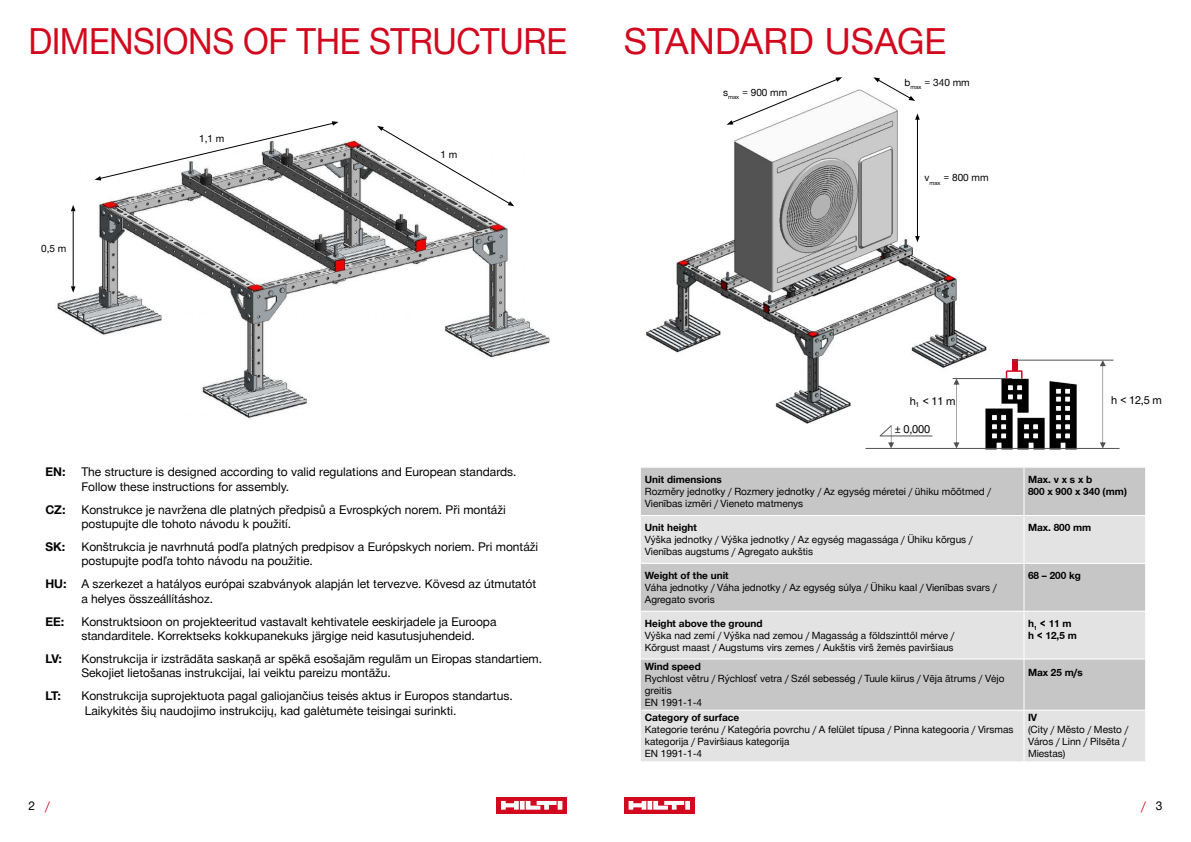
<style>
.page{position:relative;width:1191px;height:842px;background:#fff}
.page>*{position:absolute;margin:0;border:0;box-sizing:border-box;transform-origin:0 0}
.t1{font:36px "Hilti";letter-spacing:-.01em;color:#d2091e;scale:.94 1}
.t2{font:36px "Hilti";letter-spacing:-.01em;color:#d2091e}
.t3{font:12px/14.4px "Hilti";color:#000}
.t4{font:700 12px "Hilti";color:#000}
.t5{font:12px "Hilti";color:#d2091e}
.t6{font:11px "Hilti";letter-spacing:-.02em;color:#000}
.t7{font:10px/12px "Hilti";color:#000}
.t8{font:700 10px/12px "Hilti";color:#000}
.s1{font-weight:700}
.s2{color:#d2091e}
.s3{color:#000}
</style>
<div class="page">
<div style="left:624px;top:797px;width:70px;height:17px;background:#d2091e"></div>
<svg style="left:628px;top:801px;width:62px;height:9px"></svg>
<div style="left:496px;top:797px;width:71px;height:17px;background:#d2091e"></div>
<svg style="left:501px;top:801px;width:61px;height:9px"></svg>
<img style="left:57px;top:139px;width:493px;height:280px">
<img style="left:645px;top:89px;width:342px;height:335px">
<img style="left:976px;top:359px;width:109px;height:91px">
<hr style="left:865px;top:448px;width:254px;height:1px;background:#524f53">
<hr style="left:879px;top:436px;width:53px;height:1px;background:#524f53">
<svg style="left:879px;top:425px;width:15px;height:23px"></svg>
<svg style="left:953px;top:379px;width:6px;height:69px"></svg>
<div style="left:1012px;top:360px;width:5px;height:11px;background:#d2051e"></div>
<svg style="left:1005px;top:370px;width:17px;height:9px"></svg>
<hr style="left:952px;top:378px;width:60px;height:1px;background:#524f53">
<hr style="left:1012px;top:360px;width:101px;height:1px;background:#524f53">
<svg style="left:1099px;top:360px;width:6px;height:88px"></svg>
<div style="left:641px;top:468px;width:504px;height:47px;background:#c6c6c6"></div>
<svg style="left:641px;top:516px;width:504px;height:245px;background:#d7d7d7"></svg>
<hr style="left:1023px;top:468px;width:1px;height:47px;background:#fff">
<hr style="left:1023px;top:516px;width:1px;height:47px;background:#fff">
<hr style="left:641px;top:563px;width:383px;height:1px;background:#fff">
<hr style="left:1024px;top:563px;width:121px;height:1px;background:#fff">
<hr style="left:1023px;top:564px;width:1px;height:47px;background:#fff">
<hr style="left:641px;top:611px;width:383px;height:1px;background:#fff">
<hr style="left:1024px;top:611px;width:121px;height:1px;background:#fff">
<hr style="left:1023px;top:611px;width:1px;height:48px;background:#fff">
<hr style="left:641px;top:659px;width:383px;height:1px;background:#fff">
<hr style="left:1024px;top:659px;width:121px;height:1px;background:#fff">
<hr style="left:1023px;top:659px;width:1px;height:51px;background:#fff">
<hr style="left:641px;top:710px;width:383px;height:1px;background:#fff">
<hr style="left:1024px;top:710px;width:121px;height:1px;background:#fff">
<hr style="left:1023px;top:710px;width:1px;height:51px;background:#fff">
<hr style="left:917px;top:118px;width:1px;height:120px;background:#000">
<svg style="left:915px;top:113px;width:4px;height:7px"></svg>
<svg style="left:915px;top:236px;width:4px;height:6px"></svg>
<svg style="left:873px;top:77px;width:42px;height:24px"></svg>
<svg style="left:726px;top:77px;width:116px;height:48px"></svg>
<hr style="left:73px;top:210px;width:1px;height:78px;background:#000">
<svg style="left:71px;top:205px;width:4px;height:6px"></svg>
<svg style="left:71px;top:286px;width:4px;height:7px"></svg>
<svg style="left:377px;top:126px;width:137px;height:80px"></svg>
<svg style="left:95px;top:121px;width:243px;height:60px"></svg>
<h1 class="t1" style="left:28px;top:21px;width:574px">DIMENSIONS OF THE STRUCTURE</h1>
<h1 class="t2" style="left:624px;top:21px;width:324px">STANDARD USAGE</h1>
<p class="t7" style="left:904px;top:76px;width:67px">b<sub>max</sub> = 340 mm</p>
<p class="t7" style="left:723px;top:86px;width:66px">s<sub>max</sub> = 900 mm</p>
<p class="t7" style="left:41px;top:243px;width:27px">0,5 m</p>
<p class="t7" style="left:199px;top:132px;width:27px">1,1 m</p>
<p class="t7" style="left:440px;top:149px;width:18px">1 m</p>
<p class="t4" style="left:45px;top:465px;width:22px">EN:</p>
<p class="t3" style="left:81px;top:465px;width:437px">The structure is designed according to valid regulations and European standards.<br>Follow these instructions for assembly.</p>
<p class="t4" style="left:45px;top:502px;width:22px">CZ:</p>
<p class="t3" style="left:81px;top:502px;width:426px">Konstrukce je navržena dle platných předpisů a Evrospkých norem. Při montáži postupujte dle tohoto návodu k použití.</p>
<p class="t4" style="left:45px;top:540px;width:21px">SK:</p>
<p class="t3" style="left:81px;top:539px;width:458px">Konštrukcia je navrhnutá podľa platných predpisov a Európskych noriem. Pri montáži postupujte podľa tohto návodu na použitie.</p>
<p class="t3" style="left:81px;top:577px;width:456px;text-indent:-36px"><span class="s1">HU:</span> A szerkezet a hatályos európai szabványok alapján let tervezve. Kövesd az útmutatót a helyes összeállításhoz.</p>
<p class="t4" style="left:45px;top:614px;width:20px">EE:</p>
<p class="t3" style="left:81px;top:614px;width:416px">Konstruktsioon on projekteeritud vastavalt kehtivatele eeskirjadele ja Euroopa standarditele. Korrektseks kokkupanekuks järgige neid kasutusjuhendeid.</p>
<p class="t4" style="left:45px;top:652px;width:18px">LV:</p>
<p class="t3" style="left:81px;top:651px;width:462px">Konstrukcija ir izstrādāta saskaņā ar spēkā esošajām regulām un Eiropas standartiem.<br>Sekojiet lietošanas instrukcijai, lai veiktu pareizu montāžu.</p>
<p class="t4" style="left:45px;top:689px;width:17px">LT:</p>
<p class="t3" style="left:81px;top:689px;width:433px">Konstrukcija suprojektuota pagal galiojančius teisės aktus ir Europos standartus.<br>Laikykitės šių naudojimo instrukcijų, kad galėtumėte teisingai surinkti.</p>
<p class="t7" style="left:924px;top:172px;width:66px">v<sub>max</sub> = 800 mm</p>
<p class="t6" style="left:909px;top:395px;width:47px">h<sub>1</sub> &lt;11m</p>
<p class="t6" style="left:1111px;top:394px;width:52px">h &lt; 12,5 m</p>
<p class="t6" style="left:894px;top:422px;width:37px">± 0,000</p>
<p class="t8" style="left:645px;top:474px;width:78px">Unit dimensions</p>
<p class="t7" style="left:645px;top:486px;width:347px">Rozměry jednotky / Rozmery jednotky / Az egység méretei / ühiku mõõtmed /<br>Vienības izmēri / Vieneto matmenys</p>
<p class="t8" style="left:1028px;top:474px;width:100px">Max. v x s x b<br>800 x 900 x 340 (mm)</p>
<p class="t8" style="left:645px;top:522px;width:54px">Unit height</p>
<p class="t7" style="left:645px;top:534px;width:329px">Výška jednotky / Výška jednotky / Az egység magassága / Ühiku kõrgus /<br>Vienības augstums / Agregato aukštis</p>
<p class="t8" style="left:1028px;top:522px;width:65px">Max. 800 mm</p>
<p class="t8" style="left:645px;top:569px;width:85px">Weight of the unit</p>
<p class="t7" style="left:645px;top:581px;width:353px">Váha jednotky / Váha jednotky / Az egység súlya / Ühiku kaal / Vienības svars /<br>Agregato svoris</p>
<p class="t8" style="left:1028px;top:569px;width:54px">68 – 200 kg</p>
<p class="t8" style="left:645px;top:617px;width:119px">Height above the ground</p>
<p class="t7" style="left:645px;top:629px;width:311px">Výška nad zemí / Výška nad zemou / Magasság a földszinttől mérve /<br>Kõrgust maast / Augstums virs zemes / Aukštis virš žemės paviršiaus</p>
<p class="t8" style="left:1028px;top:617px;width:50px">h<sub>1</sub> &lt; 11 m h &lt; 12,5 m</p>
<p class="t8" style="left:645px;top:661px;width:57px">Wind speed</p>
<p class="t7" style="left:645px;top:673px;width:361px">Rychlost větru / Rýchlosť vetra / Szél sebesség / Tuule kiirus / Vēja ātrums / Vėjo greitis<br>EN 1991-1-4</p>
<p class="t8" style="left:1028px;top:667px;width:56px">Max 25 m/s</p>
<p class="t8" style="left:645px;top:712px;width:96px">Category of surface</p>
<p class="t7" style="left:645px;top:724px;width:370px">Kategorie terénu / Kategória povrchu / A felület típusa / Pinna kategooria / Virsmas kategorija / Paviršiaus kategorija<br>EN 1991-1-4</p>
<p class="t8" style="left:1028px;top:712px;width:11px">IV</p>
<p class="t7" style="left:1028px;top:724px;width:102px">(City / Město / Mesto /<br>Város / Linn / Pilsēta /<br>Miestas)</p>
<p class="t3" style="left:28px;top:798px;width:23px">2 <span class="s2">/</span></p>
<p class="t5" style="left:1141px;top:798px;width:23px">/ <span class="s3">3</span></p>
</div>
